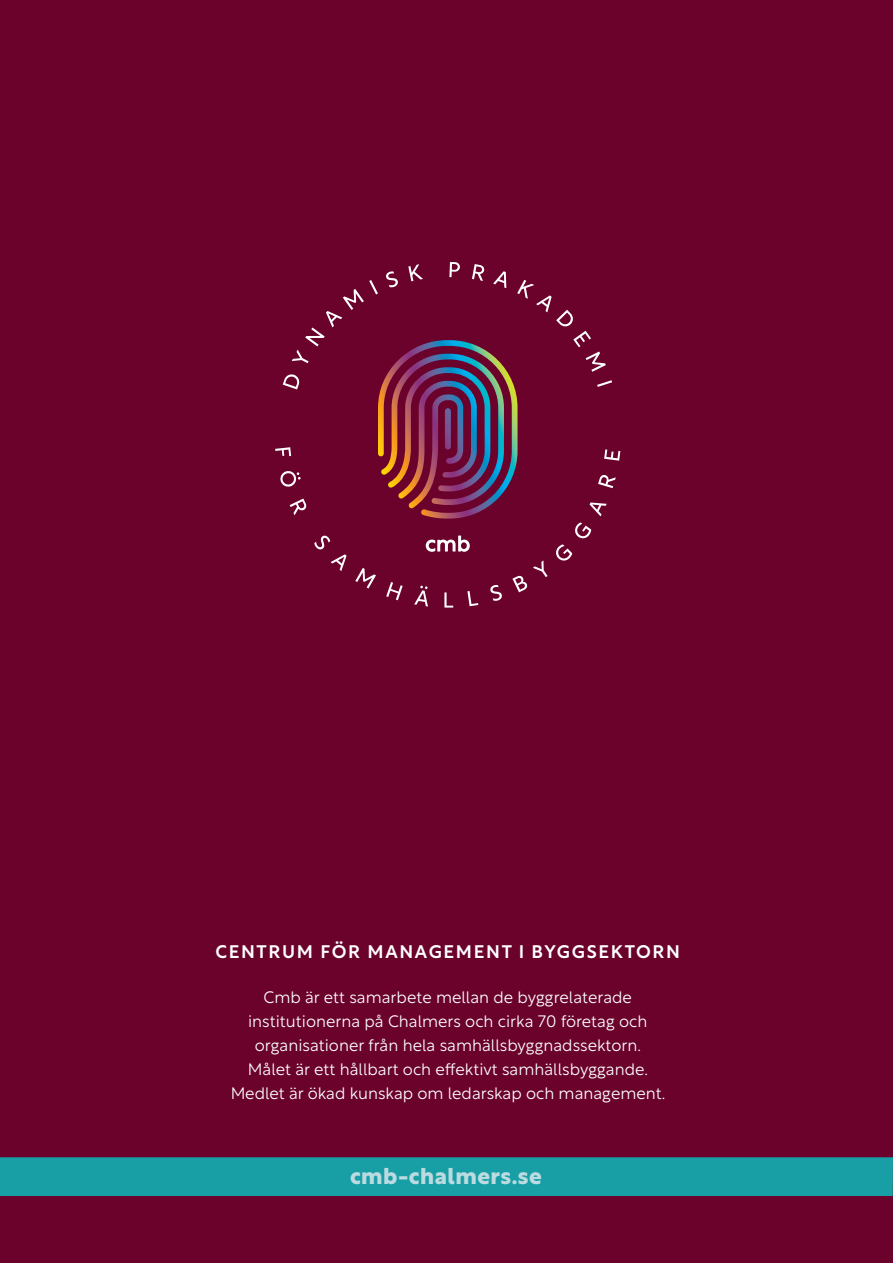
<style>
.page{position:relative;width:893px;height:1263px;background:#6a022b}
.page>*{position:absolute;margin:0;border:0;box-sizing:border-box;transform-origin:0 0}
.t1{font:700 22.5px "Rustica";letter-spacing:.02em;color:#bbdbe0}
.Ingress{font:500 18px "Rustica";letter-spacing:.095em;color:#fff}
.Ingress-2{font:300 16.5px/24px "Rustica";color:#fff;text-align:center}
</style>
<div class="page">
<div style="left:0;top:1157px;width:893px;height:39px;background:#189fa6"></div>
<svg style="left:275px;top:262px;width:345px;height:346px"></svg>
<p class="Ingress" style="left:215px;top:936px;width:466px">CENTRUM FÖR MANAGEMENT I BYGGSEKTORN</p>
<p class="Ingress-2" style="left:231px;top:983px;width:436px">Cmb är ett samarbete mellan de byggrelaterade institutionerna på Chalmers och cirka 70 företag och organisationer från hela samhällsbyggnadssektorn.<br>Målet är ett hållbart och effektivt samhällsbyggande.<br>Medlet är ökad kunskap om ledarskap och management.</p>
<h1 class="t1" style="left:350px;top:1156px;width:193px">cmb-chalmers.se</h1>
</div>
